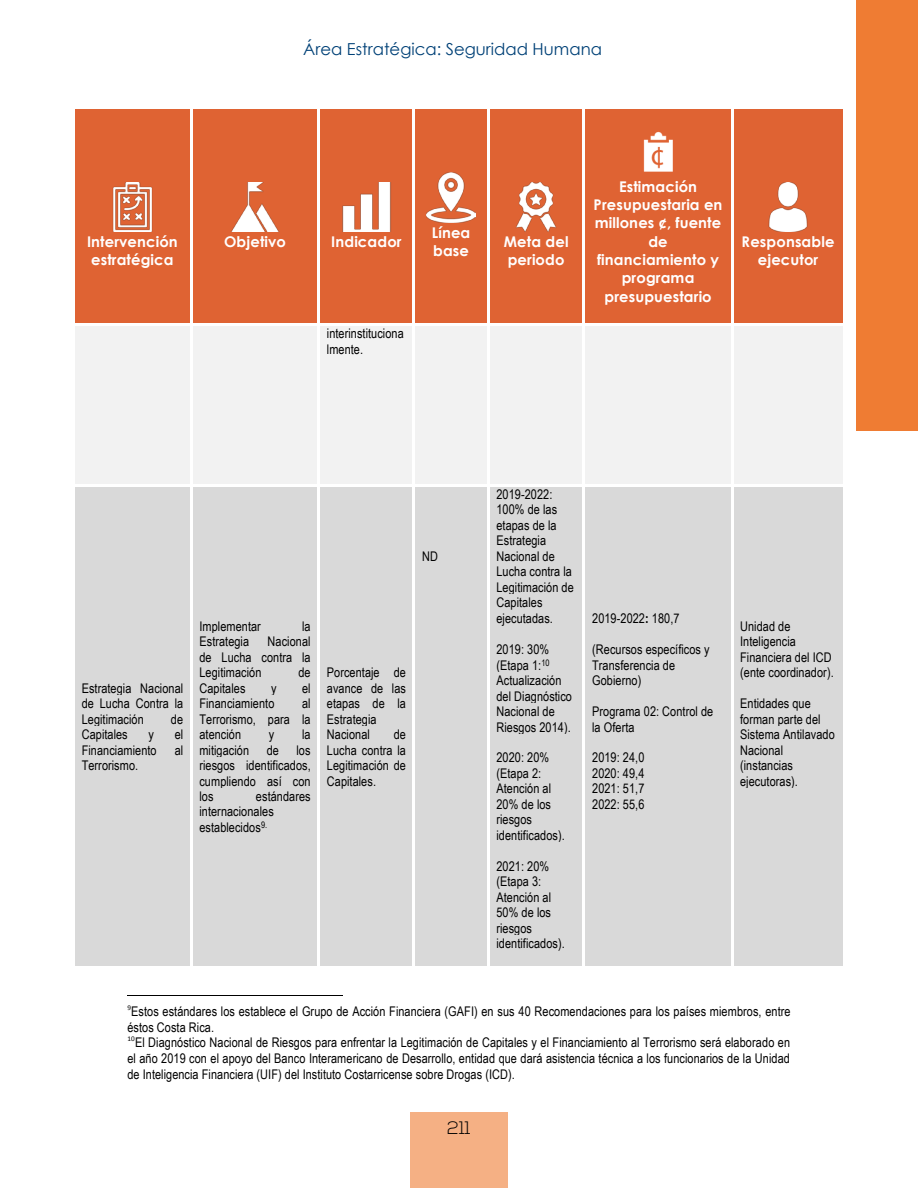
<style>
.page{position:relative;width:918px;height:1188px;background:#fff}
.page>*{position:absolute;margin:0;border:0;box-sizing:border-box;transform-origin:0 0}
.t1{font:300 18px "Nexa";color:#000}
.t2{font:16.5px "Century Gothic";color:#004177}
.t3{font:700 14.7px/18.3px "Century Gothic";letter-spacing:.01em;color:#fff}
.t4{font:13.35px/15.5px "Arial Narrow";letter-spacing:.005em;color:#000}
.t5{font:7.2px "Calibri";color:#000}
.s1{font-weight:700}
</style>
<div class="page">
<div style="left:410px;top:1113px;width:98px;height:75px;background:#f5b084"></div>
<div style="left:857px;top:0;width:61px;height:430px;background:#ef7c33"></div>
<div style="left:75px;top:109px;width:115px;height:214px;background:#df6333"></div>
<div style="left:193px;top:109px;width:125px;height:214px;background:#df6333"></div>
<div style="left:320px;top:109px;width:93px;height:214px;background:#df6333"></div>
<div style="left:415px;top:109px;width:72px;height:214px;background:#df6333"></div>
<div style="left:490px;top:109px;width:93px;height:214px;background:#df6333"></div>
<div style="left:585px;top:109px;width:146px;height:214px;background:#df6333"></div>
<div style="left:733px;top:109px;width:110px;height:214px;background:#df6333"></div>
<div style="left:75px;top:325px;width:115px;height:159px;background:#f2f2f2"></div>
<div style="left:193px;top:325px;width:125px;height:159px;background:#f2f2f2"></div>
<div style="left:320px;top:325px;width:93px;height:159px;background:#f2f2f2"></div>
<div style="left:415px;top:325px;width:72px;height:159px;background:#f2f2f2"></div>
<div style="left:490px;top:325px;width:93px;height:159px;background:#f2f2f2"></div>
<div style="left:585px;top:325px;width:146px;height:159px;background:#f2f2f2"></div>
<div style="left:733px;top:325px;width:110px;height:159px;background:#f2f2f2"></div>
<div style="left:75px;top:486px;width:115px;height:481px;background:#d9d9d9"></div>
<div style="left:193px;top:486px;width:125px;height:481px;background:#d9d9d9"></div>
<div style="left:320px;top:486px;width:93px;height:481px;background:#d9d9d9"></div>
<div style="left:415px;top:486px;width:72px;height:481px;background:#d9d9d9"></div>
<div style="left:490px;top:486px;width:93px;height:481px;background:#d9d9d9"></div>
<div style="left:585px;top:486px;width:146px;height:481px;background:#d9d9d9"></div>
<div style="left:733px;top:486px;width:110px;height:481px;background:#d9d9d9"></div>
<hr style="left:127px;top:995px;width:216px;height:1px;background:#000">
<img style="left:112px;top:182px;width:41px;height:49px">
<img style="left:231px;top:182px;width:48px;height:49px">
<img style="left:342px;top:182px;width:49px;height:49px">
<img style="left:427px;top:173px;width:49px;height:49px">
<img style="left:516px;top:182px;width:41px;height:49px">
<img style="left:643px;top:131px;width:30px;height:41px">
<img style="left:768px;top:182px;width:40px;height:49px">
<p class="t2" style="left:303px;top:37px;width:300px">Área Estratégica: Seguridad Humana</p>
<p class="t3" style="left:87px;top:232px;width:92px">Intervención estratégica</p>
<p class="t3" style="left:224px;top:232px;width:63px">Objetivo</p>
<p class="t3" style="left:331px;top:232px;width:72px">Indicador</p>
<p class="t3" style="left:432px;top:223px;width:40px">Línea base</p>
<p class="t3" style="left:504px;top:232px;width:66px">Meta del periodo</p>
<p class="t4" style="left:327px;top:325px;width:78px">interinstituciona lmente.</p>
<p class="t3" style="left:594px;top:177px;width:130px;text-align:center">Estimación<br>Presupuestaria en millones ¢, fuente de financiamiento y programa presupuestario</p>
<p class="t3" style="left:742px;top:232px;width:94px;text-align:center">Responsable ejecutor</p>
<p class="t4" style="left:422px;top:548px;width:17px">ND</p>
<p class="t4" style="left:82px;top:680px;width:103px;text-align:justify">Estrategia Nacional de Lucha Contra la Legitimación</p>
<p class="t4" style="left:171px;top:711px;width:14px">de</p>
<p class="t4" style="left:82px;top:726px;width:48px">Capitales</p>
<p class="t4" style="left:149px;top:726px;width:7px">y</p>
<p class="t4" style="left:175px;top:726px;width:10px">el</p>
<p class="t4" style="left:82px;top:742px;width:76px">Financiamiento</p>
<p class="t4" style="left:175px;top:742px;width:10px">al</p>
<p class="t4" style="left:82px;top:757px;width:58px">Terrorismo.</p>
<p class="t4" style="left:199px;top:618px;width:63px">Implementar</p>
<p class="t4" style="left:302px;top:618px;width:10px">la</p>
<p class="t4" style="left:199px;top:633px;width:51px">Estrategia</p>
<p class="t4" style="left:199px;top:633px;width:113px;text-align:justify;text-indent:68px">Nacional de Lucha contra la Legitimación</p>
<p class="t4" style="left:298px;top:664px;width:14px">de</p>
<p class="t4" style="left:199px;top:680px;width:48px">Capitales</p>
<p class="t4" style="left:271px;top:680px;width:7px">y</p>
<p class="t4" style="left:302px;top:680px;width:10px">el</p>
<p class="t4" style="left:199px;top:695px;width:76px">Financiamiento</p>
<p class="t4" style="left:199px;top:695px;width:113px;text-align:justify;text-indent:103px">al Terrorismo, para la atención</p>
<p class="t4" style="left:269px;top:726px;width:7px">y</p>
<p class="t4" style="left:302px;top:726px;width:10px">la</p>
<p class="t4" style="left:199px;top:742px;width:51px">mitigación</p>
<p class="t4" style="left:267px;top:742px;width:14px">de</p>
<p class="t4" style="left:199px;top:742px;width:113px;text-align:justify;text-indent:97px">los riesgos identificados, cumpliendo así con los</p>
<p class="t4" style="left:199px;top:788px;width:113px;text-indent:57px">estándares internacionales establecidos<sup>9.</sup></p>
<p class="t4" style="left:327px;top:664px;width:81px">Porcentaje de avance de las etapas de la<br>Estrategia<br>Nacional</p>
<p class="t4" style="left:327px;top:726px;width:81px;text-align:justify;text-indent:67px">de Lucha contra la Legitimación de Capitales.</p>
<p class="t4" style="left:496px;top:486px;width:79px">2019-2022:<br>100% de las etapas de la<br>Estrategia<br>Nacional de<br>Lucha contra la<br>Legitimación de<br>Capitales ejecutadas.</p>
<p class="t4" style="left:496px;top:641px;width:77px">2019: 30% (Etapa 1:<sup>10<br></sup>Actualización del Diagnóstico<br>Nacional de<br>Riesgos 2014).</p>
<p class="t4" style="left:496px;top:750px;width:70px">2020: 20% (Etapa 2:<br>Atención al<br>20% de los riesgos identificados).</p>
<p class="t4" style="left:496px;top:858px;width:70px">2021: 20% (Etapa 3:<br>Atención al<br>50% de los riesgos identificados).</p>
<p class="t4" style="left:592px;top:610px;width:89px">2019-2022<span class="s1">:</span> 180,7</p>
<p class="t4" style="left:592px;top:641px;width:119px">(Recursos específicos y<br>Transferencia de<br>Gobierno)</p>
<p class="t4" style="left:592px;top:703px;width:123px">Programa 02: Control de la Oferta</p>
<p class="t4" style="left:592px;top:750px;width:54px;text-align:justify">2019: 24,0<br>2020: 49,4<br>2021: 51,7<br>2022: 55,6</p>
<p class="t4" style="left:740px;top:618px;width:95px">Unidad de<br>Inteligencia<br>Financiera del ICD (ente coordinador).</p>
<p class="t4" style="left:740px;top:695px;width:96px">Entidades que forman parte del<br>Sistema Antilavado<br>Nacional (instancias ejecutoras).</p>
<p class="t5" style="left:127px;top:1003px;width:5px">9</p>
<p class="t4" style="left:127px;top:1003px;width:665px;line-height:15.9px">Estos estándares los establece el Grupo de Acción Financiera (GAFI) en sus 40 Recomendaciones para los países miembros, entre éstos Costa Rica.</p>
<p class="t5" style="left:127px;top:1034px;width:9px">10</p>
<p class="t4" style="left:127px;top:1034px;width:664px;line-height:15.9px;text-align:justify;text-indent:8px">El Diagnóstico Nacional de Riesgos para enfrentar la Legitimación de Capitales y el Financiamiento al Terrorismo será elaborado en el año 2019 con el apoyo del Banco Interamericano de Desarrollo, entidad que dará asistencia técnica a los funcionarios de la Unidad de Inteligencia Financiera (UIF) del Instituto Costarricense sobre Drogas (ICD).</p>
<h1 class="t1" style="left:447px;top:1117px;width:25px">211</h1>
</div>
